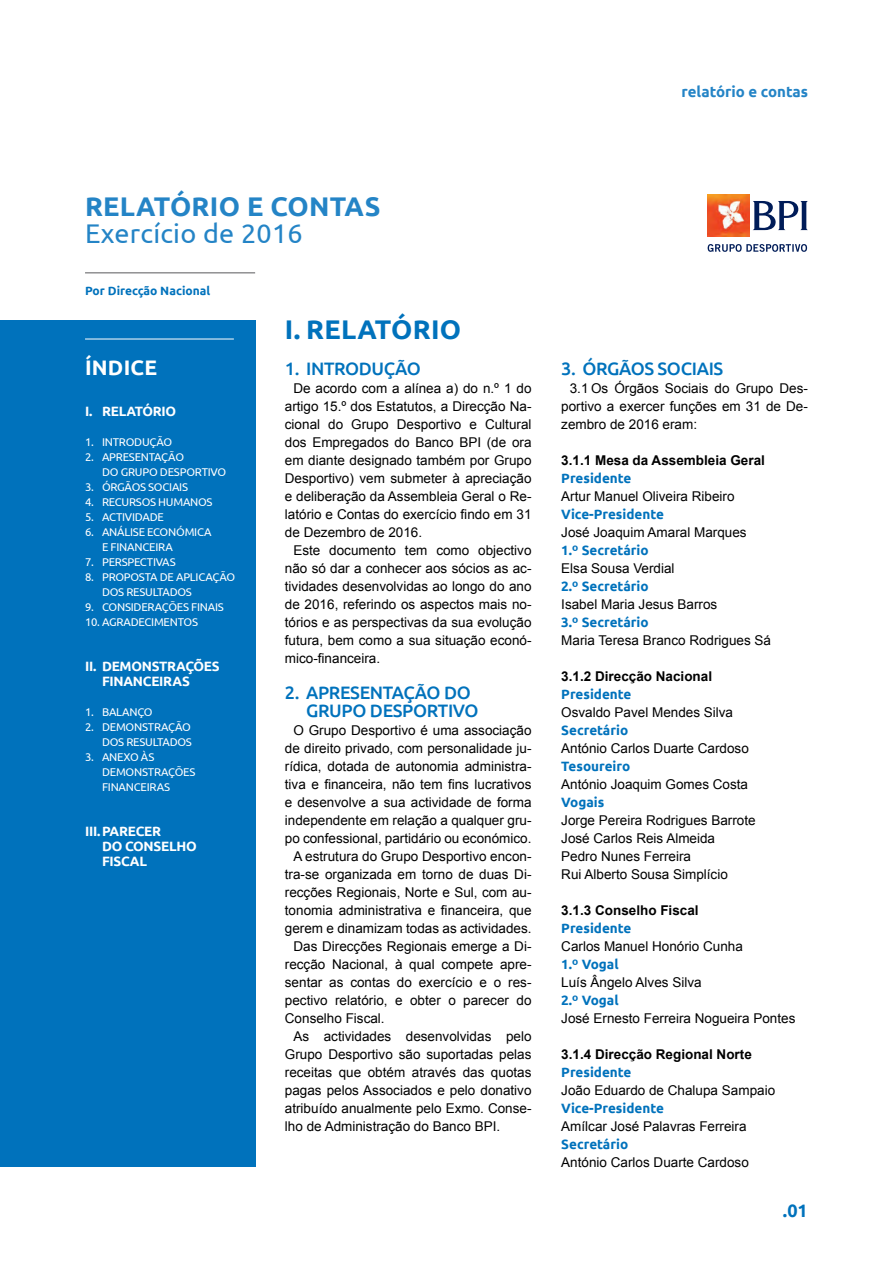
<style>
.page{position:relative;width:893px;height:1263px;background:#fff}
.page>*{position:absolute;margin:0;border:0;box-sizing:border-box;transform-origin:0 0}
.t1{font:700 27px "Ubuntu";letter-spacing:.01em;color:#2484c6}
.t2{font:27px "Ubuntu";letter-spacing:.01em;color:#2484c6}
.t3{font:700 27px "Ubuntu";letter-spacing:.01em;color:#0072bc}
.t4{font:700 21px "Ubuntu";letter-spacing:.01em;color:#fff}
.t5{font:500 18px/18px "Ubuntu";letter-spacing:-.02em;color:#0072bc}
.t6{font:700 18px "Ubuntu";color:#0072bc}
.t7{font:700 15px "Ubuntu";color:#2484c6}
.t8{font:13.5px/18px "Arial";color:#000;text-align:justify}
.t9{font:700 13.5px "Ubuntu";color:#0072bc}
.t10{font:700 13.5px "Arial";color:#000}
.t11{font:700 13.5px/15px "Ubuntu";letter-spacing:-.02em;color:#fff}
.t12{font:700 12px "Ubuntu";color:#0072bc}
.t13{font:11.25px/15px "Ubuntu";letter-spacing:-.02em;color:#fff}
</style>
<div class="page">
<hr style="left:85px;top:272px;width:170px;height:1px;background:#58595b">
<svg style="left:753px;top:201px;width:55px;height:29px"></svg>
<img style="left:708px;top:195px;width:42px;height:42px">
<svg style="left:708px;top:244px;width:99px;height:8px"></svg>
<div style="left:0;top:321px;width:255px;height:846px;background:#0072bc"></div>
<hr style="left:85px;top:339px;width:149px;height:1px;background:#fff">
<p class="t7" style="left:681px;top:82px;width:128px">relatório e contas</p>
<h1 class="t1" style="left:85px;top:190px;width:297px">RELATÓRIO E CONTAS</h1>
<h1 class="t2" style="left:85px;top:217px;width:219px">Exercício de 2016</h1>
<p class="t12" style="left:85px;top:284px;width:127px">Por Direcção Nacional</p>
<h2 class="t4" style="left:85px;top:354px;width:74px">ÍNDICE</h2>
<p class="t11" style="left:85px;top:404px;width:93px">I. RELATÓRIO</p>
<p class="t13" style="left:85px;top:434px;width:89px">1. INTRODUÇÃO</p>
<p class="t13" style="left:102px;top:449px;width:126px;text-indent:-17px">2. APRESENTAÇÃO<br>DO GRUPO DESPORTIVO</p>
<p class="t13" style="left:85px;top:479px;width:105px">3. ÓRGÃOS SOCIAIS</p>
<p class="t13" style="left:85px;top:494px;width:129px">4. RECURSOS HUMANOS</p>
<p class="t13" style="left:85px;top:509px;width:80px">5. ACTIVIDADE</p>
<p class="t13" style="left:102px;top:524px;width:111px;text-indent:-17px">6. ANÁLISE ECONÓMICA<br>E FINANCEIRA</p>
<p class="t13" style="left:85px;top:554px;width:92px">7. PERSPECTIVAS</p>
<p class="t13" style="left:102px;top:569px;width:135px;text-indent:-17px">8. PROPOSTA DE APLICAÇÃO<br>DOS RESULTADOS</p>
<p class="t13" style="left:85px;top:599px;width:140px">9. CONSIDERAÇÕES FINAIS</p>
<p class="t13" style="left:85px;top:614px;width:114px">10. AGRADECIMENTOS</p>
<p class="t11" style="left:102px;top:659px;width:119px;text-indent:-17px">II. DEMONSTRAÇÕES<br>FINANCEIRAS</p>
<p class="t13" style="left:85px;top:704px;width:69px">1. BALANÇO</p>
<p class="t13" style="left:85px;top:719px;width:108px;text-align:right">2. DEMONSTRAÇÃO<br>DOS RESULTADOS</p>
<p class="t13" style="left:102px;top:749px;width:95px;text-indent:-17px">3. ANEXO ÀS<br>DEMONSTRAÇÕES<br>FINANCEIRAS</p>
<p class="t11" style="left:102px;top:824px;width:96px;text-indent:-17px">III.PARECER<br>DO CONSELHO<br>FISCAL</p>
<h1 class="t3" style="left:285px;top:313px;width:178px">I. RELATÓRIO</h1>
<h3 class="t5" style="left:285px;top:359px;width:138px">1. INTRODUÇÃO</h3>
<p class="t8" style="left:285px;top:379px;width:248px;text-indent:9px">De acordo com a alínea a) do n.º 1 do artigo 15.º dos Estatutos, a Direcção Na&shy;cional do Grupo Desportivo e Cultural dos Empregados do Banco BPI (de ora em diante designado também por Grupo Desportivo) vem submeter à apreciação e deliberação da Assembleia Geral o Re&shy;latório e Contas do exercício findo em 31 de Dezembro de 2016.</p>
<p class="t8" style="left:285px;top:541px;width:248px;text-indent:9px">Este documento tem como objectivo não só dar a conhecer aos sócios as ac&shy;tividades desenvolvidas ao longo do ano de 2016, referindo os aspectos mais no&shy;tórios e as perspectivas da sua evolução futura, bem como a sua situação econó&shy;mico-financeira.</p>
<h3 class="t5" style="left:306px;top:683px;width:174px;text-indent:-21px">2. APRESENTAÇÃO DO<br>GRUPO DESPORTIVO</h3>
<p class="t8" style="left:293px;top:721px;width:240px">O Grupo Desportivo é uma associação</p>
<p class="t8" style="left:285px;top:739px;width:248px">de direito privado, com personalidade ju-</p>
<p class="t8" style="left:285px;top:757px;width:248px">rídica, dotada de autonomia administra-</p>
<p class="t8" style="left:285px;top:775px;width:248px">tiva e financeira, não tem fins lucrativos</p>
<p class="t8" style="left:285px;top:793px;width:248px">e desenvolve a sua actividade de forma</p>
<p class="t8" style="left:285px;top:811px;width:248px">independente em relação a qualquer gru-</p>
<p class="t8" style="left:285px;top:829px;width:248px">po confessional, partidário ou económico.</p>
<p class="t8" style="left:293px;top:847px;width:240px">A estrutura do Grupo Desportivo encon-</p>
<p class="t8" style="left:285px;top:865px;width:248px">tra-se organizada em torno de duas Di-</p>
<p class="t8" style="left:285px;top:883px;width:248px">recções Regionais, Norte e Sul, com au-</p>
<p class="t8" style="left:285px;top:901px;width:248px">tonomia administrativa e financeira, que</p>
<p class="t8" style="left:285px;top:919px;width:248px">gerem e dinamizam todas as actividades.</p>
<p class="t8" style="left:293px;top:937px;width:240px">Das Direcções Regionais emerge a Di-</p>
<p class="t8" style="left:285px;top:955px;width:248px">recção Nacional, à qual compete apre-</p>
<p class="t8" style="left:285px;top:973px;width:248px">sentar as contas do exercício e o res-</p>
<p class="t8" style="left:285px;top:991px;width:248px">pectivo relatório, e obter o parecer do</p>
<p class="t8" style="left:285px;top:1009px;width:101px">Conselho Fiscal.</p>
<p class="t8" style="left:293px;top:1027px;width:240px">As actividades desenvolvidas pelo</p>
<p class="t8" style="left:285px;top:1045px;width:248px">Grupo Desportivo são suportadas pelas</p>
<p class="t8" style="left:285px;top:1063px;width:248px">receitas que obtém através das quotas</p>
<p class="t8" style="left:285px;top:1081px;width:248px">pagas pelos Associados e pelo donativo</p>
<p class="t8" style="left:285px;top:1099px;width:248px">atribuído anualmente pelo Exmo. Conse-</p>
<p class="t8" style="left:285px;top:1117px;width:217px">lho de Administração do Banco BPI.</p>
<h3 class="t5" style="left:561px;top:359px;width:163px">3. ÓRGÃOS SOCIAIS</h3>
<p class="t8" style="left:561px;top:379px;width:248px;text-indent:9px">3.1 Os Órgãos Sociais do Grupo Des&shy;portivo a exercer funções em 31 de De&shy;zembro de 2016 eram:</p>
<p class="t10" style="left:561px;top:451px;width:205px">3.1.1 Mesa da Assembleia Geral</p>
<p class="t9" style="left:561px;top:470px;width:72px">Presidente</p>
<p class="t8" style="left:561px;top:487px;width:175px">Artur Manuel Oliveira Ribeiro</p>
<p class="t9" style="left:561px;top:506px;width:104px">Vice-Presidente</p>
<p class="t8" style="left:561px;top:523px;width:187px">José Joaquim Amaral Marques</p>
<p class="t9" style="left:561px;top:542px;width:89px">1.º Secretário</p>
<p class="t8" style="left:561px;top:559px;width:115px">Elsa Sousa Verdial</p>
<p class="t9" style="left:561px;top:578px;width:89px">2.º Secretário</p>
<p class="t8" style="left:561px;top:595px;width:158px">Isabel Maria Jesus Barros</p>
<p class="t9" style="left:561px;top:614px;width:89px">3.º Secretário</p>
<p class="t8" style="left:561px;top:631px;width:211px">Maria Teresa Branco Rodrigues Sá</p>
<p class="t10" style="left:561px;top:667px;width:152px">3.1.2 Direcção Nacional</p>
<p class="t9" style="left:561px;top:686px;width:72px">Presidente</p>
<p class="t8" style="left:561px;top:703px;width:173px">Osvaldo Pavel Mendes Silva</p>
<p class="t9" style="left:561px;top:722px;width:68px">Secretário</p>
<p class="t8" style="left:561px;top:739px;width:189px">António Carlos Duarte Cardoso</p>
<p class="t9" style="left:561px;top:758px;width:70px">Tesoureiro</p>
<p class="t8" style="left:561px;top:775px;width:188px">António Joaquim Gomes Costa</p>
<p class="t9" style="left:561px;top:794px;width:45px">Vogais</p>
<p class="t8" style="left:561px;top:811px;width:196px;text-align:left">Jorge Pereira Rodrigues Barrote<br>José Carlos Reis Almeida<br>Pedro Nunes Ferreira<br>Rui Alberto Sousa Simplício</p>
<p class="t10" style="left:561px;top:901px;width:139px">3.1.3 Conselho Fiscal</p>
<p class="t9" style="left:561px;top:920px;width:72px">Presidente</p>
<p class="t8" style="left:561px;top:937px;width:183px">Carlos Manuel Honório Cunha</p>
<p class="t9" style="left:561px;top:956px;width:59px">1.º Vogal</p>
<p class="t8" style="left:561px;top:973px;width:142px">Luís Ângelo Alves Silva</p>
<p class="t9" style="left:561px;top:991px;width:59px">2.º Vogal</p>
<p class="t8" style="left:561px;top:1009px;width:236px">José Ernesto Ferreira Nogueira Pontes</p>
<p class="t10" style="left:561px;top:1045px;width:192px">3.1.4 Direcção Regional Norte</p>
<p class="t9" style="left:561px;top:1063px;width:72px">Presidente</p>
<p class="t8" style="left:561px;top:1081px;width:215px">João Eduardo de Chalupa Sampaio</p>
<p class="t9" style="left:561px;top:1099px;width:104px">Vice-Presidente</p>
<p class="t8" style="left:561px;top:1117px;width:187px">Amílcar José Palavras Ferreira</p>
<p class="t9" style="left:561px;top:1135px;width:68px">Secretário</p>
<p class="t8" style="left:561px;top:1153px;width:189px">António Carlos Duarte Cardoso</p>
<h3 class="t6" style="left:783px;top:1199px;width:26px">.01</h3>
</div>
